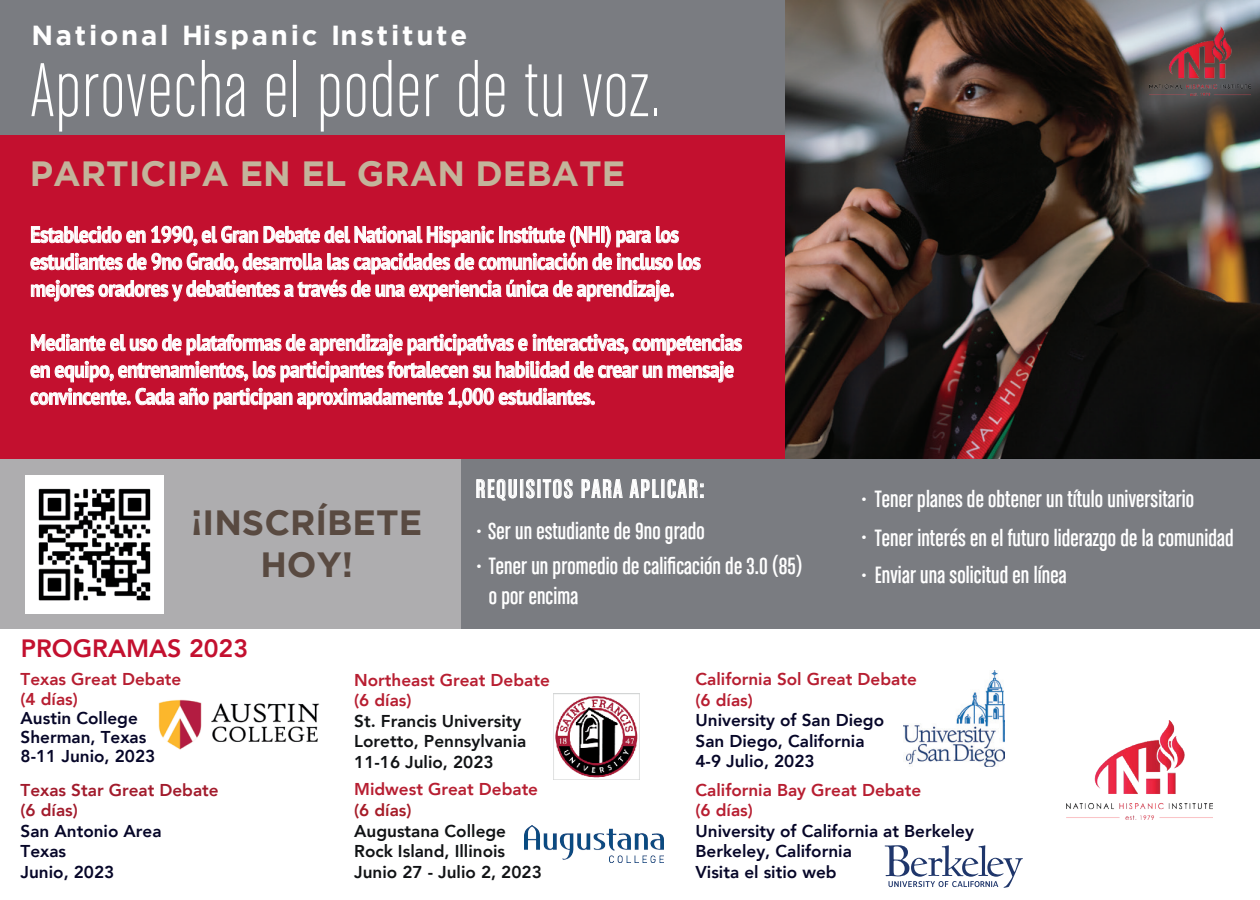
<style>
.page{position:relative;width:1260px;height:900px;background:#fff}
.page>*{position:absolute;margin:0;border:0;box-sizing:border-box;transform-origin:0 0}
.t1{font:81.25px "Chalet Comprime Milan Sixty";letter-spacing:.03em;color:#fff}
.t2{font:700 35px "Gotham";color:#c3b49b}
.t3{font:700 35px/42px "Gotham";color:#594a41;text-align:center}
.t4{font:700 27.5px "Gotham";letter-spacing:.1em;color:#fff}
.t5{font:27.5px "Chalet Comprime Cologne Sixty";letter-spacing:.065em;color:#fff}
.t6{font:25px "Chalet Comprime Cologne Sixty";letter-spacing:.005em;color:#fff}
.t7{font:800 25px "Avenir";color:#c3102f}
.t8{font:700 22.5px/27px "PT Sans";letter-spacing:-.025em;color:#fff;scale:.87 1}
.t9{font:800 17px/20.5px "Avenir";color:#060628}
.t10{font:800 17px/20.5px "Avenir";color:#b71e31}
.t11{font:800 17px/20.5px "Avenir";color:#111315}
.t12{font:800 17px/20.5px "Avenir";color:#a21b2c}
.t13{font:800 17px "Avenir";color:#b81e31}
.t14{font:800 17px "Avenir";color:#a61c28}
.s1{font-size:23.25px}
</style>
<div class="page">
<img style="left:903px;top:671px;width:102px;height:95px">
<img style="left:785px;top:0;width:475px;height:459px">
<div style="left:0;top:0;width:785px;height:141px;background:#7a7c81"></div>
<div style="left:0;top:135px;width:785px;height:324px;background:#c3102f"></div>
<div style="left:0;top:459px;width:481px;height:170px;background:#aeadaf"></div>
<div style="left:462px;top:459px;width:798px;height:169px;background:#7a7c81"></div>
<img style="left:25px;top:475px;width:138px;height:138px">
<svg style="left:30px;top:226px;width:671px;height:76px"></svg>
<svg style="left:30px;top:334px;width:712px;height:76px"></svg>
<svg style="left:476px;top:479px;width:41px;height:22px"></svg>
<div style="left:520px;top:479px;width:3px;height:19px;border:1px solid #fff"></div>
<svg style="left:526px;top:479px;width:9px;height:19px"></svg>
<div style="left:538px;top:479px;width:3px;height:19px;border:1px solid #fff"></div>
<svg style="left:543px;top:479px;width:30px;height:19px"></svg>
<svg style="left:581px;top:479px;width:42px;height:19px"></svg>
<svg style="left:629px;top:479px;width:30px;height:19px"></svg>
<div style="left:661px;top:479px;width:3px;height:19px;border:1px solid #fff"></div>
<svg style="left:667px;top:479px;width:37px;height:19px"></svg>
<img style="left:1150px;top:26px;width:101px;height:69px">
<img style="left:158px;top:699px;width:162px;height:51px">
<img style="left:553px;top:693px;width:87px;height:86px">
<img style="left:525px;top:825px;width:138px;height:38px">
<img style="left:1066px;top:720px;width:147px;height:100px">
<svg style="left:885px;top:845px;width:138px;height:43px"></svg>
<p class="t4" style="left:31px;top:20px;width:437px">National Hispanic Institute</p>
<h1 class="t1" style="left:31px;top:46px;width:630px">Aprovecha el poder de tu voz.</h1>
<h2 class="t2" style="left:30px;top:154px;width:597px">PARTICIPA EN EL GRAN DEBATE</h2>
<p class="t8" style="left:30px;top:221px;width:772px">Establecido en 1990, el Gran Debate del National Hispanic Institute (NHI) para los estudiantes de 9no Grado, desarrolla las capacidades de comunicación de incluso los mejores oradores y debatientes a través de una experiencia única de aprendizaje.</p>
<p class="t8" style="left:30px;top:329px;width:820px">Mediante el uso de plataformas de aprendizaje participativas e interactivas, competencias en equipo, entrenamientos, los participantes fortalecen su habilidad de crear un mensaje convincente. Cada año participan aproximadamente 1,000 estudiantes.</p>
<h2 class="t3" style="left:191px;top:501px;width:232px">¡INSCRÍBETE<br>HOY!</h2>
<p class="t5" style="left:476px;top:473px;width:230px">REQUISITOS PARA APLICAR:</p>
<p class="t6" style="left:476px;top:517px;width:230px"><span class="s1">•</span> Ser un estudiante de 9no grado</p>
<p class="t6" style="left:476px;top:553px;width:328px"><span class="s1">•</span> Tener un promedio de calificación de 3.0 (85)</p>
<p class="t6" style="left:489px;top:583px;width:91px">o por encima</p>
<p class="t6" style="left:861px;top:486px;width:334px"><span class="s1">•</span> Tener planes de obtener un título universitario</p>
<p class="t6" style="left:861px;top:524px;width:374px"><span class="s1">•</span> Tener interés en el futuro liderazgo de la comunidad</p>
<p class="t6" style="left:861px;top:561px;width:207px"><span class="s1">•</span> Enviar una solicitud en línea</p>
<p class="t7" style="left:21px;top:629px;width:229px">PROGRAMAS 2023</p>
<p class="t10" style="left:21px;top:670px;width:162px;line-height:19.2px">Texas Great Debate (4 días)</p>
<p class="t9" style="left:21px;top:708px;width:136px;line-height:19.2px">Austin College<br>Sherman, Texas<br>8-11 Junio, 2023</p>
<p class="t12" style="left:21px;top:780px;width:200px">Texas Star Great Debate (6 días)</p>
<p class="t9" style="left:21px;top:821px;width:143px">San Antonio Area<br>Texas<br>Junio, 2023</p>
<p class="t13" style="left:354px;top:667px;width:197px">Northeast Great Debate</p>
<p class="t10" style="left:354px;top:690px;width:59px">(6 días)</p>
<p class="t11" style="left:354px;top:711px;width:174px">St. Francis University<br>Loretto, Pennsylvania<br>11-16 Julio, 2023</p>
<p class="t10" style="left:354px;top:779px;width:185px">Midwest Great Debate</p>
<p class="t14" style="left:354px;top:797px;width:59px">(6 días)</p>
<p class="t11" style="left:354px;top:820px;width:189px">Augustana College<br>Rock Island, Illinois<br>Junio 27 - Julio 2, 2023</p>
<p class="t10" style="left:696px;top:669px;width:223px">California Sol Great Debate (6 días)</p>
<p class="t9" style="left:696px;top:710px;width:190px">University of San Diego<br>San Diego, California<br>4-9 Julio, 2023</p>
<p class="t10" style="left:696px;top:780px;width:227px">California Bay Great Debate (6 días)</p>
<p class="t9" style="left:696px;top:821px;width:280px">University of California at Berkeley<br>Berkeley, California<br>Visita el sitio web</p>
</div>
